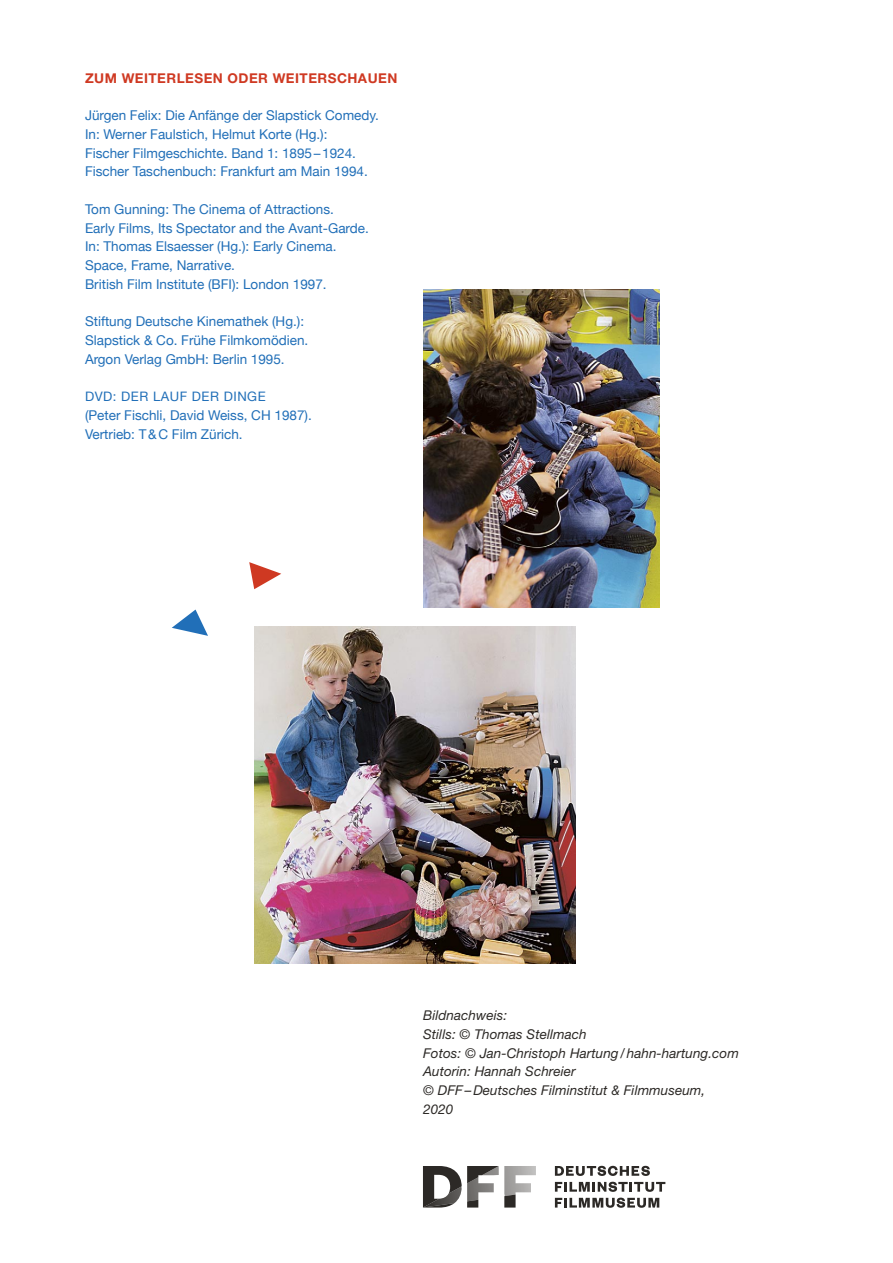
<style>
.page{position:relative;width:893px;height:1263px;background:#fff}
.page>*{position:absolute;margin:0;border:0;box-sizing:border-box;transform-origin:0 0}
.t1{font:13.5px/18.8px "Helvetica Neue";color:#216fb8}
.t2{font:italic 13.5px/18.8px "Helvetica Neue";letter-spacing:.005em;color:#2c2926}
.t3{font:700 13.5px "Helvetica Neue";letter-spacing:.035em;color:#cf3922}
.t4{font:13.05px "Helvetica Neue";letter-spacing:.04em;color:#216fb8}
</style>
<div class="page">
<img style="left:254px;top:626px;width:321px;height:338px">
<img style="left:423px;top:289px;width:237px;height:319px">
<svg style="left:423px;top:1166px;width:113px;height:41px"></svg>
<svg style="left:555px;top:1166px;width:95px;height:10px"></svg>
<svg style="left:555px;top:1182px;width:110px;height:26px"></svg>
<svg style="left:172px;top:609px;width:36px;height:27px"></svg>
<svg style="left:249px;top:562px;width:32px;height:27px"></svg>
<p class="t3" style="left:85px;top:73px;width:314px">ZUM WEITERLESEN ODER WEITERSCHAUEN</p>
<p class="t1" style="left:85px;top:106px;width:295px">Jürgen Felix: Die Anfänge der Slapstick Comedy.<br>In: Werner Faulstich, Helmut Korte (Hg.):<br>Fischer Filmgeschichte. Band 1: 1895–1924.<br>Fischer Taschenbuch: Frankfurt am Main 1994.</p>
<p class="t1" style="left:85px;top:199px;width:285px">Tom Gunning: The Cinema of Attractions.<br>Early Films, Its Spectator and the Avant-Garde.<br>In: Thomas Elsaesser (Hg.): Early Cinema.<br>Space, Frame, Narrative.<br>British Film Institute (BFI): London 1997.</p>
<p class="t1" style="left:85px;top:312px;width:225px">Stiftung Deutsche Kinemathek (Hg.):<br>Slapstick &amp; Co. Frühe Filmkomödien.</p>
<p class="t1" style="left:85px;top:349px;width:201px">Argon Verlag GmbH: Berlin 1995.</p>
<p class="t4" style="left:85px;top:389px;width:182px">DVD: DER LAUF DER DINGE</p>
<p class="t1" style="left:85px;top:406px;width:228px">(Peter Fischli, David Weiss, CH 1987).<br>Vertrieb: T&amp;C Film Zürich.</p>
<p class="t2" style="left:423px;top:1007px;width:86px">Bildnachweis:</p>
<p class="t2" style="left:423px;top:1026px;width:165px">Stills: © Thomas Stellmach</p>
<p class="t2" style="left:423px;top:1045px;width:317px">Fotos: © Jan-Christoph Hartung / hahn-hartung.com</p>
<p class="t2" style="left:423px;top:1063px;width:154px">Autorin: Hannah Schreier</p>
<p class="t2" style="left:423px;top:1082px;width:284px">© DFF – Deutsches Filminstitut &amp; Filmmuseum,<br>2020</p>
</div>
